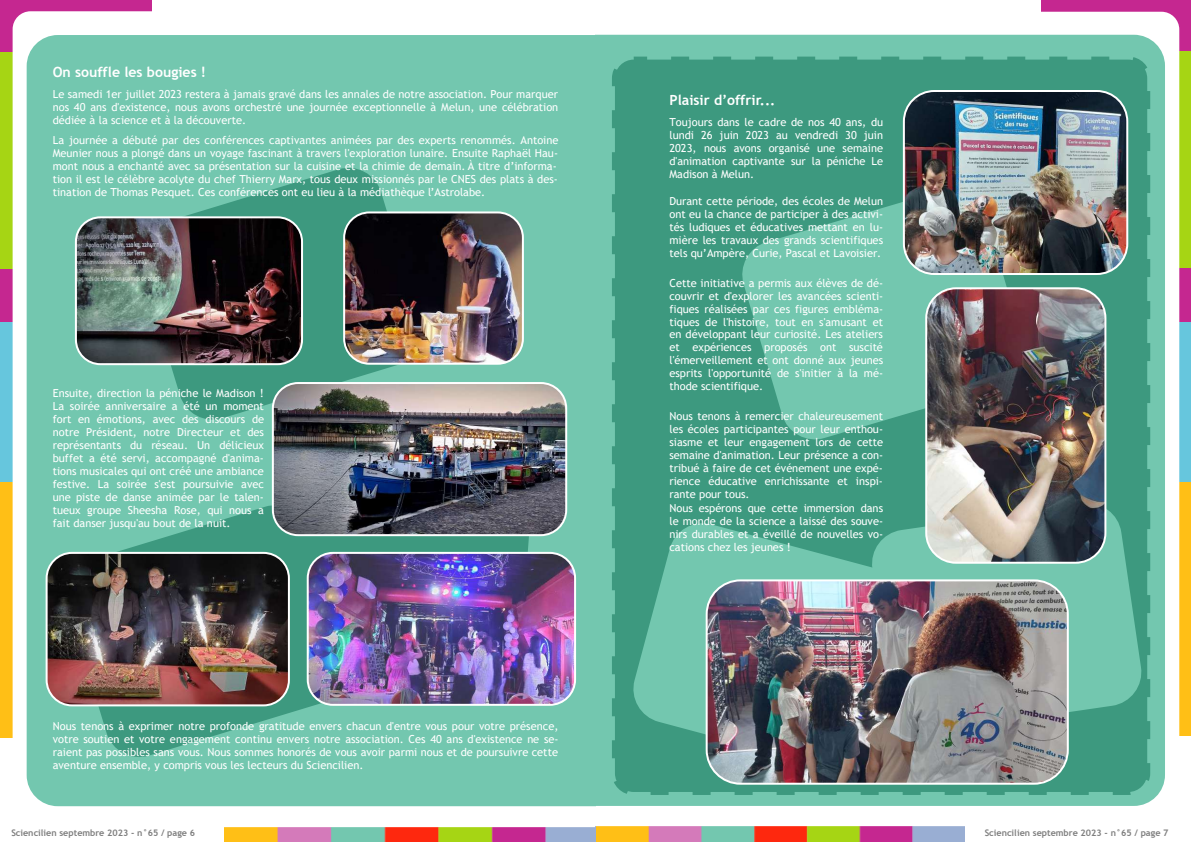
<style>
.page{position:relative;width:1191px;height:842px;background:#fff}
.page>*{position:absolute;margin:0;border:0;box-sizing:border-box;transform-origin:0 0}
.t1{font:700 14.1px "Trebuchet MS";color:#fff}
.t2{font:700 14px "Trebuchet MS";color:#fff}
.t3{font:11.1px "Trebuchet MS";letter-spacing:-.005em;color:#fff}
.t4{font:11px/13px "Trebuchet MS";color:#fff;text-align:justify}
.t5{font:700 9px "Trebuchet MS";color:#7f7f7f}
</style>
<div class="page">
<div style="left:0;top:258px;width:82px;height:323px;background:#66c6dd"></div>
<div style="left:0;top:0;width:151px;height:322px;background:#c52790"></div>
<div style="left:0;top:52px;width:81px;height:216px;background:#a6d514"></div>
<div style="left:0;top:483px;width:13px;height:255px;background:#ffbf16"></div>
<img style="left:224px;top:827px;width:372px;height:15px">
<div style="left:13px;top:11px;width:574px;height:815px;background:#fff;border-radius:18px"></div>
<div style="left:27px;top:35px;width:568px;height:771px;background:#73c7af"></div>
<svg style="left:135px;top:164px;width:291px;height:260px;background:#55ad94"></svg>
<svg style="left:61px;top:501px;width:292px;height:260px;background:#60b69e"></svg>
<svg style="left:267px;top:486px;width:263px;height:220px;background:#409b81"></svg>
<img style="left:76px;top:217px;width:226px;height:147px">
<div style="left:75px;top:216px;width:228px;height:149px;border:2px solid #fff;border-radius:24px"></div>
<img style="left:344px;top:212px;width:179px;height:152px">
<div style="left:343px;top:211px;width:181px;height:154px;border:2px solid #fff;border-radius:25px"></div>
<img style="left:273px;top:383px;width:293px;height:152px">
<div style="left:272px;top:382px;width:295px;height:154px;border:2px solid #fff;border-radius:25px"></div>
<img style="left:47px;top:553px;width:242px;height:152px">
<div style="left:46px;top:552px;width:244px;height:154px;border:2px solid #fff;border-radius:25px"></div>
<img style="left:308px;top:553px;width:267px;height:152px">
<div style="left:307px;top:552px;width:269px;height:154px;border:2px solid #fff;border-radius:25px"></div>
<div style="left:1110px;top:298px;width:81px;height:322px;background:#66c6dd"></div>
<div style="left:1041px;top:0;width:150px;height:322px;background:#c52790"></div>
<div style="left:1110px;top:482px;width:81px;height:254px;background:#ffbf16"></div>
<div style="left:1110px;top:52px;width:81px;height:216px;background:#a6d514"></div>
<div style="left:608px;top:12px;width:571px;height:815px;background:#fff;border-radius:18px"></div>
<img style="left:596px;top:827px;width:368px;height:15px">
<div style="left:595px;top:35px;width:570px;height:771px;background:#73c7af"></div>
<div style="left:609px;top:54px;width:544px;height:744px;background:#3d997f;border:6px dashed #73c7af;border-radius:22px"></div>
<svg style="left:742px;top:185px;width:265px;height:255px;fill:#73c7af"></svg>
<svg style="left:917px;top:501px;width:225px;height:234px;fill:#73c7af"></svg>
<svg style="left:633px;top:523px;width:284px;height:211px;fill:#73c7af"></svg>
<img style="left:706px;top:580px;width:361px;height:204px">
<div style="left:705px;top:579px;width:363px;height:206px;border:2px solid #fff;border-radius:34px"></div>
<img style="left:904px;top:91px;width:223px;height:183px">
<div style="left:903px;top:90px;width:225px;height:185px;border:2px solid #fff;border-radius:30px"></div>
<img style="left:926px;top:288px;width:179px;height:275px">
<div style="left:925px;top:287px;width:181px;height:277px;border:2px solid #fff;border-radius:30px"></div>
<p class="t1" style="left:53px;top:64px;width:155px">On souffle les bougies !</p>
<p class="t4" style="left:53px;top:88px;width:507px">Le samedi 1er juillet 2023 restera à jamais gravé dans les annales de notre association. Pour marquer nos 40 ans d'existence, nous avons orchestré une journée exceptionnelle à Melun, une célébration dédiée à la science et à la découverte.</p>
<p class="t4" style="left:53px;top:134px;width:507px;text-align:left">La journée a débuté par des conférences captivantes animées par des experts renommés. Antoine Meunier nous a plongé dans un voyage fascinant à travers l'exploration lunaire. Ensuite Raphaël Hau&shy;mont nous a enchanté avec sa présentation sur la cuisine et la chimie de demain. À titre d’informa&shy;tion il est le célèbre acolyte du chef Thierry Marx, tous deux missionnés par le CNES des plats à des&shy;tination de Thomas Pesquet. Ces conférences ont eu lieu à la médiathèque l’Astrolabe.</p>
<p class="t4" style="left:53px;top:387px;width:213px">Ensuite, direction la péniche le Madison !<br>La soirée anniversaire a été un moment fort en émotions, avec des discours de notre Président, notre Directeur et des représentants du réseau. Un délicieux</p>
<p class="t3" style="left:53px;top:451px;width:213px">buffet a été servi, accompagné d'anima-</p>
<p class="t4" style="left:53px;top:464px;width:213px">tions musicales qui ont créé une ambiance festive. La soirée s'est poursuivie avec une piste de danse animée par le talen&shy;tueux groupe Sheesha Rose, qui nous a fait danser jusqu'au bout de la nuit.</p>
<p class="t4" style="left:53px;top:719px;width:507px">Nous tenons à exprimer notre profonde gratitude envers chacun d'entre vous pour votre présence, votre soutien et votre engagement continu envers notre association. Ces 40 ans d'existence ne se&shy;raient pas possibles sans vous. Nous sommes honorés de vous avoir parmi nous et de poursuivre cette aventure ensemble, y compris vous les lecteurs du Sciencilien.</p>
<p class="t5" style="left:11px;top:827px;width:185px">Sciencilien septembre 2023 - n°65 / page 6</p>
<p class="t2" style="left:669px;top:92px;width:107px">Plaisir d’offrir...</p>
<p class="t4" style="left:669px;top:116px;width:215px">Toujours dans le cadre de nos 40 ans, du lundi 26 juin 2023 au vendredi 30 juin 2023, nous avons organisé une semaine d'animation captivante sur la péniche Le Madison à Melun.</p>
<p class="t4" style="left:669px;top:194px;width:215px">Durant cette période, des écoles de Melun ont eu la chance de participer à des activi&shy;tés ludiques et éducatives mettant en lu&shy;mière les travaux des grands scientifiques tels qu’Ampère, Curie, Pascal et Lavoisier.</p>
<p class="t4" style="left:669px;top:276px;width:215px">Cette initiative a permis aux élèves de dé&shy;couvrir et d'explorer les avancées scienti&shy;fiques réalisées par ces figures embléma&shy;tiques de l'histoire, tout en s'amusant et en développant leur curiosité. Les ateliers et expériences proposés ont suscité l'émerveillement et ont donné aux jeunes esprits l'opportunité de s'initier à la mé&shy;thode scientifique.</p>
<p class="t4" style="left:669px;top:410px;width:215px">Nous tenons à remercier chaleureusement les écoles participantes pour leur enthou&shy;siasme et leur engagement lors de cette</p>
<p class="t3" style="left:669px;top:448px;width:215px">semaine d'animation. Leur présence a con-</p>
<p class="t4" style="left:669px;top:462px;width:215px">tribué à faire de cet événement une expé&shy;rience éducative enrichissante et inspi&shy;rante pour tous.</p>
<p class="t4" style="left:669px;top:502px;width:215px">Nous espérons que cette immersion dans le monde de la science a laissé des souve&shy;nirs durables et a éveillé de nouvelles vo&shy;cations chez les jeunes !</p>
<p class="t5" style="left:984px;top:827px;width:185px">Sciencilien septembre 2023 - n°65 / page 7</p>
</div>
